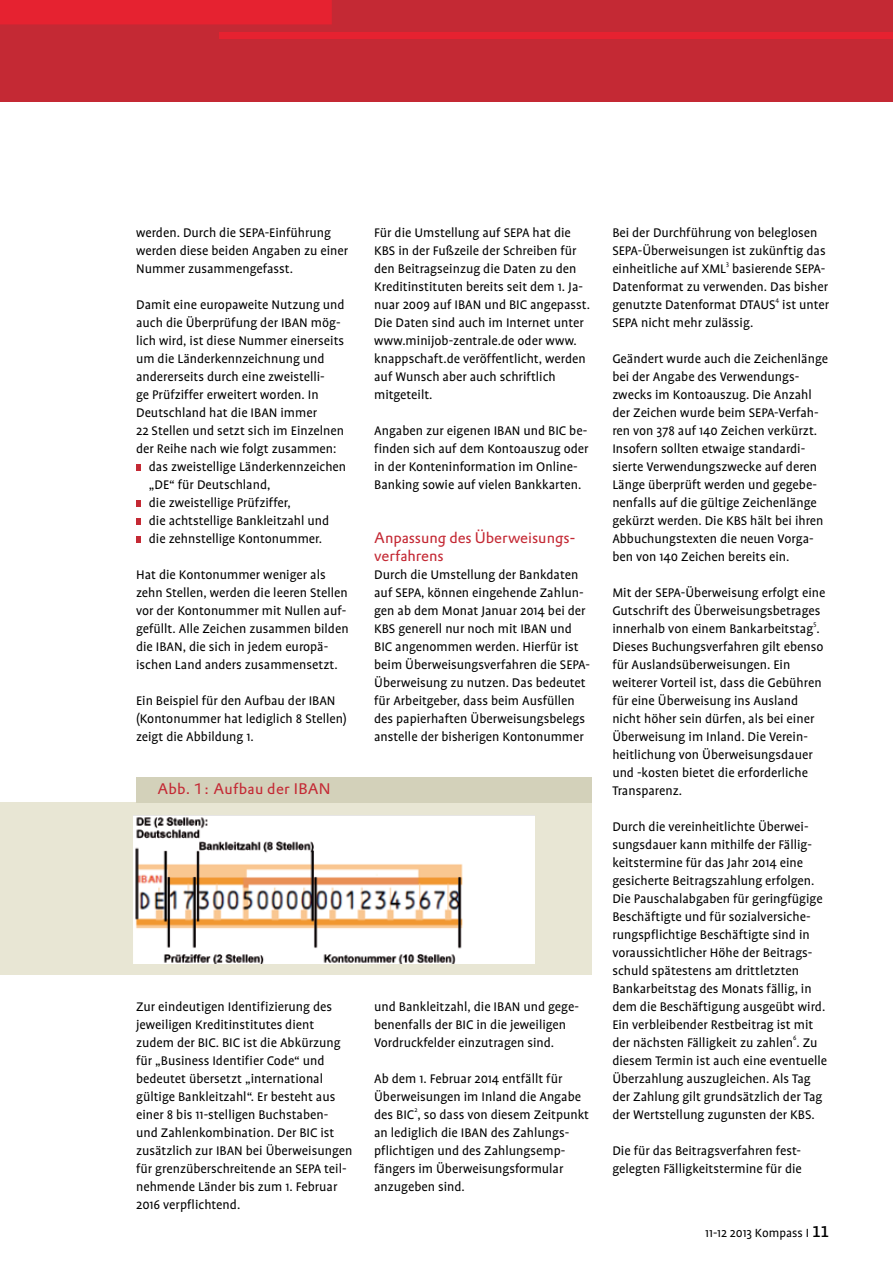
<style>
.page{position:relative;width:893px;height:1263px;background:#fff}
.page>*{position:absolute;margin:0;border:0;box-sizing:border-box;transform-origin:0 0}
.t1{font:15px/18px "DTL Prokyon T";color:#c42934}
.t2{font:15px "DTL Prokyon T";letter-spacing:.02em;color:#c42934}
.t3{font:14.25px/18px "Profile";color:#000}
.t4{font:13.5px "Profile";color:#000}
.t5{font:7.2px "Profile";color:#000}
.s1{font-family:"Profile NO";font-weight:500;font-size:18px}
</style>
<div class="page">
<div style="left:0;top:0;width:893px;height:102px;background:#c42934"></div>
<div style="left:219px;top:33px;width:674px;height:6px;background:#e62230"></div>
<div style="left:0;top:0;width:332px;height:24px;background:#e62230"></div>
<svg style="left:136px;top:464px;width:4px;height:7px"></svg>
<svg style="left:136px;top:500px;width:4px;height:7px"></svg>
<svg style="left:136px;top:518px;width:4px;height:7px"></svg>
<svg style="left:136px;top:536px;width:4px;height:7px"></svg>
<div style="left:0;top:802px;width:591px;height:173px;background:#e8e6d4"></div>
<div style="left:136px;top:777px;width:455px;height:25px;background:#d3d1ba"></div>
<img style="left:133px;top:816px;width:402px;height:147px">
<p class="t3" style="left:136px;top:224px;width:214px">werden. Durch die SEPA-Einführung werden diese beiden Angaben zu einer<br>Nummer zusammengefasst.</p>
<p class="t3" style="left:136px;top:296px;width:210px">Damit eine europaweite Nutzung und</p>
<p class="t3" style="left:136px;top:314px;width:206px">auch die Überprüfung der IBAN mög-</p>
<p class="t3" style="left:136px;top:332px;width:210px">lich wird, ist diese Nummer einerseits</p>
<p class="t3" style="left:136px;top:350px;width:190px">um die Länderkennzeichnung und</p>
<p class="t3" style="left:136px;top:368px;width:190px">andererseits durch eine zweistelli-</p>
<p class="t3" style="left:136px;top:386px;width:184px">ge Prüfziffer erweitert worden. In</p>
<p class="t3" style="left:136px;top:404px;width:183px">Deutschland hat die IBAN immer</p>
<p class="t3" style="left:136px;top:422px;width:210px">22 Stellen und setzt sich im Einzelnen</p>
<p class="t3" style="left:136px;top:440px;width:202px">der Reihe nach wie folgt zusammen:</p>
<p class="t3" style="left:149px;top:458px;width:199px">das zweistellige Länderkennzeichen</p>
<p class="t3" style="left:149px;top:476px;width:123px">„DE“ für Deutschland,</p>
<p class="t3" style="left:149px;top:494px;width:143px">die zweistellige Prüfziffer,</p>
<p class="t3" style="left:149px;top:512px;width:182px">die achtstellige Bankleitzahl und</p>
<p class="t3" style="left:149px;top:530px;width:175px">die zehnstellige Kontonummer.</p>
<p class="t3" style="left:136px;top:566px;width:214px">Hat die Kontonummer weniger als zehn Stellen, werden die leeren Stellen vor der Kontonummer mit Nullen auf&shy;gefüllt. Alle Zeichen zusammen bilden die IBAN, die sich in jedem europä&shy;ischen Land anders zusammensetzt.</p>
<p class="t3" style="left:136px;top:692px;width:212px">Ein Beispiel für den Aufbau der IBAN (Kontonummer hat lediglich 8 Stellen) zeigt die Abbildung 1.</p>
<p class="t2" style="left:157px;top:779px;width:175px">Abb. 1: Aufbau der IBAN</p>
<p class="t3" style="left:374px;top:224px;width:217px">Für die Umstellung auf SEPA hat die KBS in der Fußzeile der Schreiben für den Beitragseinzug die Daten zu den Kreditinstituten bereits seit dem 1. Ja&shy;nuar 2009 auf IBAN und BIC angepasst.<br>Die Daten sind auch im Internet unter www.minijob-zentrale.de oder www. knappschaft.de veröffentlicht, werden auf Wunsch aber auch schriftlich mitgeteilt.</p>
<p class="t3" style="left:374px;top:422px;width:216px">Angaben zur eigenen IBAN und BIC be&shy;finden sich auf dem Kontoauszug oder in der Konteninformation im Online-Banking sowie auf vielen Bankkarten.</p>
<p class="t1" style="left:374px;top:528px;width:203px">Anpassung des Überweisungs&shy;verfahrens</p>
<p class="t3" style="left:374px;top:566px;width:217px">Durch die Umstellung der Bankdaten auf SEPA, können eingehende Zahlun&shy;gen ab dem Monat Januar 2014 bei der KBS generell nur noch mit IBAN und BIC angenommen werden. Hierfür ist beim Überweisungsverfahren die SEPA-Überweisung zu nutzen. Das bedeutet für Arbeitgeber, dass beim Ausfüllen des papierhaften Überweisungsbelegs anstelle der bisherigen Kontonummer</p>
<p class="t3" style="left:136px;top:998px;width:218px">Zur eindeutigen Identifizierung des jeweiligen Kreditinstitutes dient zudem der BIC. BIC ist die Abkürzung für „Business Identifier Code“ und bedeutet übersetzt „international gültige Bankleitzahl“. Er besteht aus einer 8 bis 11-stelligen Buchstaben&shy;und Zahlenkombination. Der BIC ist zusätzlich zur IBAN bei Überweisungen für grenzüberschreitende an SEPA teil&shy;nehmende Länder bis zum 1. Februar 2016 verpflichtend.</p>
<p class="t3" style="left:374px;top:998px;width:206px">und Bankleitzahl, die IBAN und gege&shy;benenfalls der BIC in die jeweiligen<br>Vordruckfelder einzutragen sind.</p>
<p class="t3" style="left:374px;top:1070px;width:216px">Ab dem 1. Februar 2014 entfällt für<br>Überweisungen im Inland die Angabe des BIC , so dass von diesem Zeitpunkt</p>
<p class="t5" style="left:414px;top:1106px;width:5px">2</p>
<p class="t3" style="left:374px;top:1124px;width:197px">an lediglich die IBAN des Zahlungs&shy;pflichtigen und des Zahlungsemp&shy;fängers im Überweisungsformular anzugeben sind.</p>
<p class="t3" style="left:612px;top:224px;width:215px">Bei der Durchführung von beleglosen<br>SEPA-Überweisungen ist zukünftig das einheitliche auf XML basierende SEPA-</p>
<p class="t5" style="left:726px;top:260px;width:4px">3</p>
<p class="t3" style="left:612px;top:278px;width:217px">Datenformat zu verwenden. Das bisher genutzte Datenformat DTAUS</p>
<p class="t5" style="left:776px;top:296px;width:5px">4</p>
<p class="t3" style="left:782px;top:296px;width:48px">ist unter</p>
<p class="t3" style="left:612px;top:314px;width:142px">SEPA nicht mehr zulässig.</p>
<p class="t3" style="left:612px;top:350px;width:217px">Geändert wurde auch die Zeichenlänge bei der Angabe des Verwendungs&shy;zwecks im Kontoauszug. Die Anzahl der Zeichen wurde beim SEPA-Verfah&shy;ren von 378 auf 140 Zeichen verkürzt.<br>Insofern sollten etwaige standardi&shy;sierte Verwendungszwecke auf deren Länge überprüft werden und gegebe&shy;nenfalls auf die gültige Zeichenlänge gekürzt werden. Die KBS hält bei ihren Abbuchungstexten die neuen Vorga&shy;ben von 140 Zeichen bereits ein.</p>
<p class="t3" style="left:612px;top:584px;width:215px">Mit der SEPA-Überweisung erfolgt eine<br>Gutschrift des Überweisungsbetrages innerhalb von einem Bankarbeitstag .</p>
<p class="t5" style="left:813px;top:620px;width:5px">5</p>
<p class="t3" style="left:612px;top:638px;width:213px">Dieses Buchungsverfahren gilt ebenso für Auslandsüberweisungen. Ein weiterer Vorteil ist, dass die Gebühren für eine Überweisung ins Ausland nicht höher sein dürfen, als bei einer Überweisung im Inland. Die Verein&shy;heitlichung von Überweisungsdauer und -kosten bietet die erforderliche Transparenz.</p>
<p class="t3" style="left:612px;top:818px;width:214px">Durch die vereinheitlichte Überwei&shy;sungsdauer kann mithilfe der Fällig&shy;keitstermine für das Jahr 2014 eine gesicherte Beitragszahlung erfolgen.<br>Die Pauschalabgaben für geringfügige Beschäftigte und für sozialversiche&shy;rungspflichtige Beschäftigte sind in voraussichtlicher Höhe der Beitrags&shy;schuld spätestens am drittletzten Bankarbeitstag des Monats fällig, in dem die Beschäftigung ausgeübt wird.<br>Ein verbleibender Restbeitrag ist mit der nächsten Fälligkeit zu zahlen . Zu</p>
<p class="t5" style="left:793px;top:1034px;width:5px">6</p>
<p class="t3" style="left:612px;top:1052px;width:216px">diesem Termin ist auch eine eventuelle Überzahlung auszugleichen. Als Tag der Zahlung gilt grundsätzlich der Tag der Wertstellung zugunsten der KBS.</p>
<p class="t3" style="left:612px;top:1142px;width:191px">Die für das Beitragsverfahren fest&shy;gelegten Fälligkeitstermine für die</p>
<p class="t4" style="left:705px;top:1225px;width:125px">11-12 2013 Kompass I <span class="s1">11</span></p>
</div>
